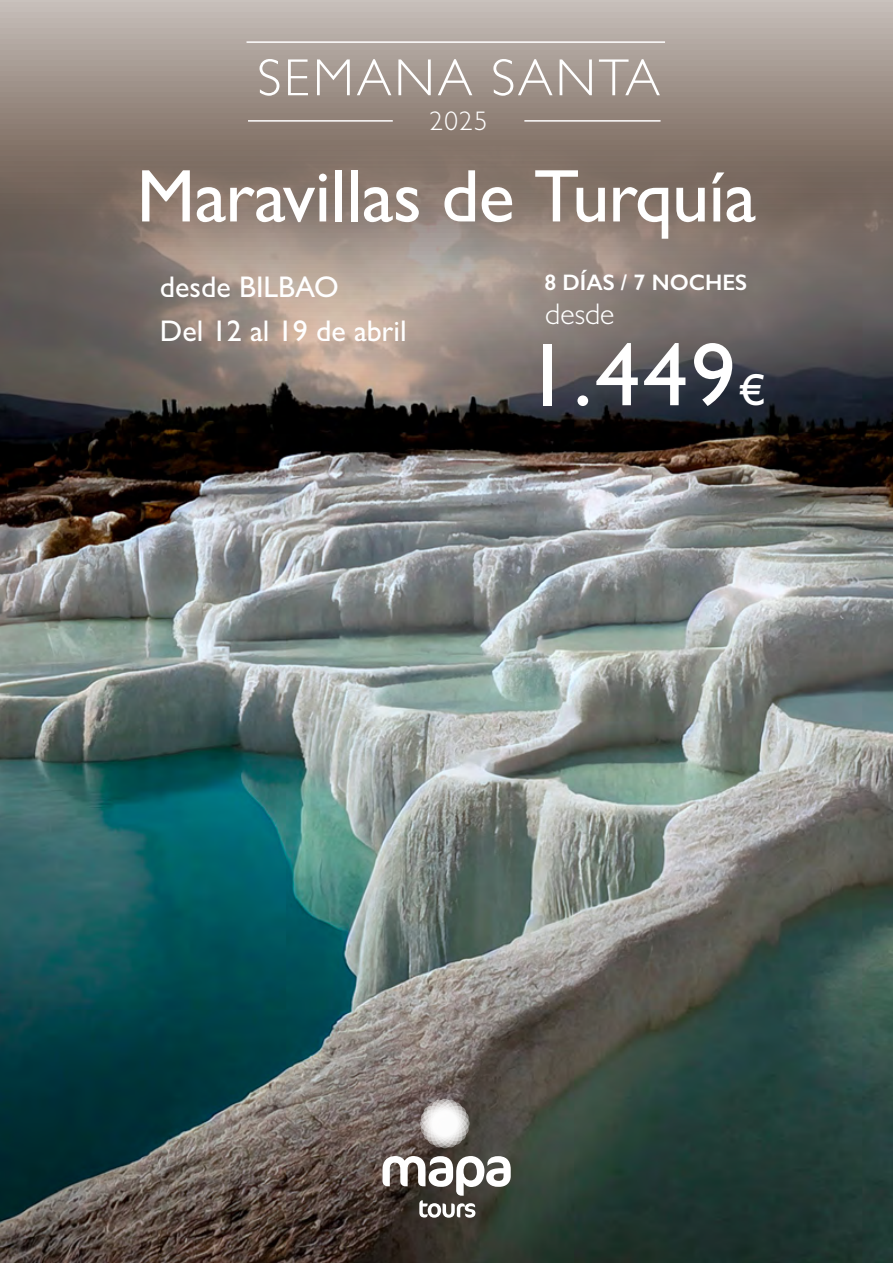
<style>
.page{position:relative;width:893px;height:1263px;background:#fff}
.page>*{position:absolute;margin:0;border:0;box-sizing:border-box;transform-origin:0 0}
.t1{font:500 90px "Gill Sans";color:#fff}
.t2{font:500 75px "Gill Sans";letter-spacing:-.01em;color:#fff}
.t3{font:300 52.5px "Gill Sans";letter-spacing:.05em;color:#fff}
.t4{font:500 30px/44.5px "Gill Sans";color:#fff}
.t5{font:300 30px "Gill Sans";color:#fff}
.t6{font:300 27px "Gill Sans";color:#fff}
.t7{font:600 22.5px "Gill Sans";color:#fff}
.s1{font-size:45px}
</style>
<div class="page">
<svg style="left:0;top:0;width:893px;height:146px;background:#a59891"></svg>
<img style="left:0;top:146px;width:893px;height:1117px">
<svg style="left:421px;top:1100px;width:48px;height:47px"></svg>
<svg style="left:382px;top:1156px;width:129px;height:62px"></svg>
<hr style="left:248px;top:120px;width:145px;height:2px;background:#fff">
<hr style="left:524px;top:120px;width:137px;height:2px;background:#fff">
<hr style="left:247px;top:41px;width:418px;height:2px;background:#fff">
<h3 class="t3" style="left:257px;top:46px;width:405px">SEMANA SANTA</h3>
<p class="t6" style="left:430px;top:104px;width:60px">2025</p>
<h2 class="t2" style="left:137px;top:152px;width:621px">Maravillas de Turquía</h2>
<p class="t4" style="left:160px;top:264px;width:248px">desde BILBAO<br>Del 12 al 19 de abril</p>
<h1 class="t1" style="left:525px;top:321px;width:242px">1.449<span class="s1">€</span></h1>
<p class="t7" style="left:544px;top:269px;width:204px">8 DÍAS / 7 NOCHES</p>
<p class="t5" style="left:545px;top:296px;width:71px">desde</p>
</div>
